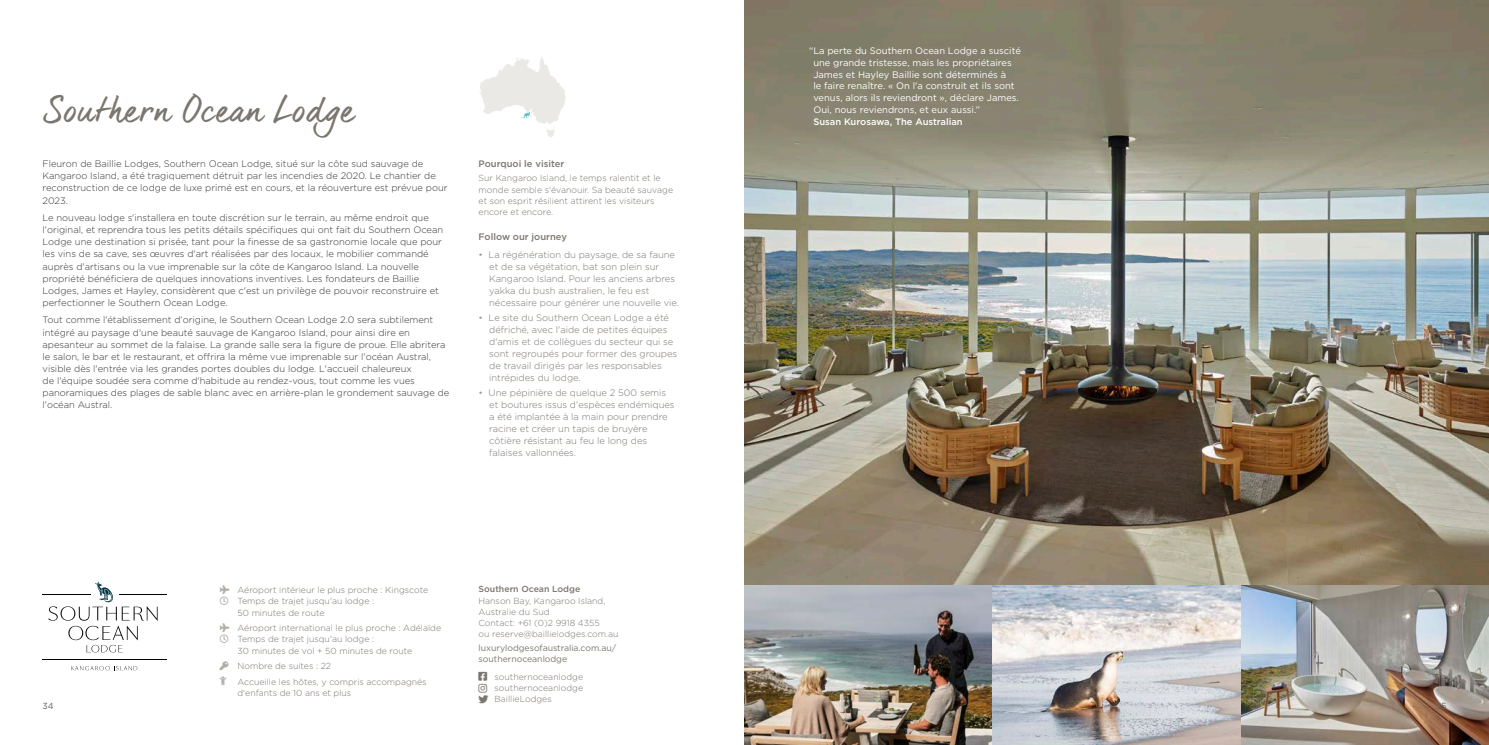
<style>
.page{position:relative;width:1489px;height:745px;background:#fff}
.page>*{position:absolute;margin:0;border:0;box-sizing:border-box;transform-origin:0 0}
.t1{font:32.5px "dear Joe 6";letter-spacing:-.005em;color:#7b766f}
.t2{font:300 9.38px/12.1px "Gotham";color:#333334}
.t3{font:300 9.38px/11.9px "Gotham";color:#7b766f}
.t4{font:9.38px/11.9px "Gotham";color:#fff}
.t5{font:500 9.38px "Gotham";color:#7b766f}
.t6{font:500 9.38px "Gotham";color:#fff}
.t7{font:300 8.75px/11.2px "Gotham";color:#7b766f}
.t8{font:8.75px/11.2px "Gotham";letter-spacing:-.005em;color:#7b766f}
.t9{font:500 8.75px "Gotham";color:#7b766f}
.t10{font:8.75px "Gotham";color:#636366}
.s1{color:#9b958f}
</style>
<div class="page">
<img style="left:744px;top:0;width:744px;height:744px">
<svg style="left:480px;top:57px;width:86px;height:80px"></svg>
<hr style="left:119px;top:594px;width:48px;height:1px;background:#000">
<hr style="left:43px;top:594px;width:48px;height:1px;background:#000">
<svg style="left:71px;top:666px;width:66px;height:4px"></svg>
<hr style="left:43px;top:658px;width:124px;height:1px;background:#000">
<svg style="left:49px;top:581px;width:108px;height:71px"></svg>
<h1 class="t1" style="left:43px;top:90px;width:313px">Southern Ocean Lodge</h1>
<p class="t2" style="left:43px;top:157px;width:406px">Fleuron de Baillie Lodges, Southern Ocean Lodge, situé sur la côte sud sauvage de Kangaroo Island, a été tragiquement détruit par les incendies de 2020. Le chantier de reconstruction de ce lodge de luxe primé est en cours, et la réouverture est prévue pour 2023.</p>
<p class="t2" style="left:43px;top:211px;width:402px">Le nouveau lodge s'installera en toute discrétion sur le terrain, au même endroit que l'original, et reprendra tous les petits détails spécifiques qui ont fait du Southern Ocean Lodge une destination si prisée, tant pour la finesse de sa gastronomie locale que pour les vins de sa cave, ses œuvres d'art réalisées par des locaux, le mobilier commandé auprès d'artisans ou la vue imprenable sur la côte de Kangaroo Island. La nouvelle propriété bénéficiera de quelques innovations inventives. Les fondateurs de Baillie Lodges, James et Hayley, considèrent que c'est un privilège de pouvoir reconstruire et perfectionner le Southern Ocean Lodge.</p>
<p class="t2" style="left:43px;top:313px;width:408px">Tout comme l'établissement d'origine, le Southern Ocean Lodge 2.0 sera subtilement intégré au paysage d'une beauté sauvage de Kangaroo Island, pour ainsi dire en apesanteur au sommet de la falaise. La grande salle sera la figure de proue. Elle abritera le salon, le bar et le restaurant, et offrira la même vue imprenable sur l'océan Austral, visible dès l'entrée via les grandes portes doubles du lodge. L'accueil chaleureux<br>de l'équipe soudée sera comme d'habitude au rendez-vous, tout comme les vues panoramiques des plages de sable blanc avec en arrière-plan le grondement sauvage de l'océan Austral.</p>
<p class="t5" style="left:478px;top:157px;width:87px">Pourquoi le visiter</p>
<p class="t7" style="left:478px;top:172px;width:196px">Sur Kangaroo Island, le temps ralentit et le monde semble s'évanouir. Sa beauté sauvage et son esprit résilient attirent les visiteurs encore et encore.</p>
<p class="t5" style="left:478px;top:230px;width:90px">Follow our journey</p>
<p class="t3" style="left:489px;top:248px;width:191px;text-indent:-11px"><span class="s1">•</span> La régénération du paysage, de sa faune et de sa végétation, bat son plein sur Kangaroo Island. Pour les anciens arbres yakka du bush australien, le feu est nécessaire pour générer une nouvelle vie.</p>
<p class="t3" style="left:489px;top:311px;width:189px;text-indent:-11px"><span class="s1">•</span> Le site du Southern Ocean Lodge a été défriché, avec l'aide de petites équipes d'amis et de collègues du secteur qui se sont regroupés pour former des groupes de travail dirigés par les responsables intrépides du lodge.</p>
<p class="t3" style="left:489px;top:386px;width:187px;text-indent:-11px"><span class="s1">•</span> Une pépinière de quelque 2 500 semis et boutures issus d'espèces endémiques a été implantée à la main pour prendre racine et créer un tapis de bruyère côtière résistant au feu le long des falaises vallonnées.</p>
<p class="t4" style="left:813px;top:44px;width:209px;text-indent:-4px">“La perte du Southern Ocean Lodge a suscité une grande tristesse, mais les propriétaires James et Hayley Baillie sont déterminés à<br>le faire renaître. « On l'a construit et ils sont venus, alors ils reviendront », déclare James.<br>Oui, nous reviendrons, et eux aussi.”</p>
<p class="t6" style="left:813px;top:115px;width:151px">Susan Kurosawa, The Australian</p>
<p class="t9" style="left:478px;top:583px;width:103px">Southern Ocean Lodge</p>
<p class="t7" style="left:478px;top:594px;width:141px">Hanson Bay, Kangaroo Island,<br>Australie du Sud<br>Contact: +61 (0)2 9918 4355<br>ou reserve@baillielodges.com.au</p>
<p class="t8" style="left:478px;top:641px;width:139px">luxurylodgesofaustralia.com.au/ southernoceanlodge</p>
<p class="t7" style="left:494px;top:670px;width:90px;text-align:justify">southernoceanlodge southernoceanlodge BaillieLodges</p>
<p class="t7" style="left:237px;top:583px;width:192px">Aéroport intérieur le plus proche : Kingscote<br>Temps de trajet jusqu'au lodge :<br>50 minutes de route</p>
<p class="t7" style="left:237px;top:621px;width:205px">Aéroport international le plus proche : Adélaïde<br>Temps de trajet jusqu'au lodge :<br>30 minutes de vol + 50 minutes de route</p>
<p class="t7" style="left:237px;top:657px;width:191px;line-height:15.5px">Nombre de suites : 22<br>Accueille les hôtes, y compris accompagnés</p>
<p class="t7" style="left:237px;top:686px;width:115px">d'enfants de 10 ans et plus</p>
<p class="t10" style="left:43px;top:700px;width:13px">34</p>
<p class="t10" style="left:1435px;top:700px;width:12px">35</p>
</div>
